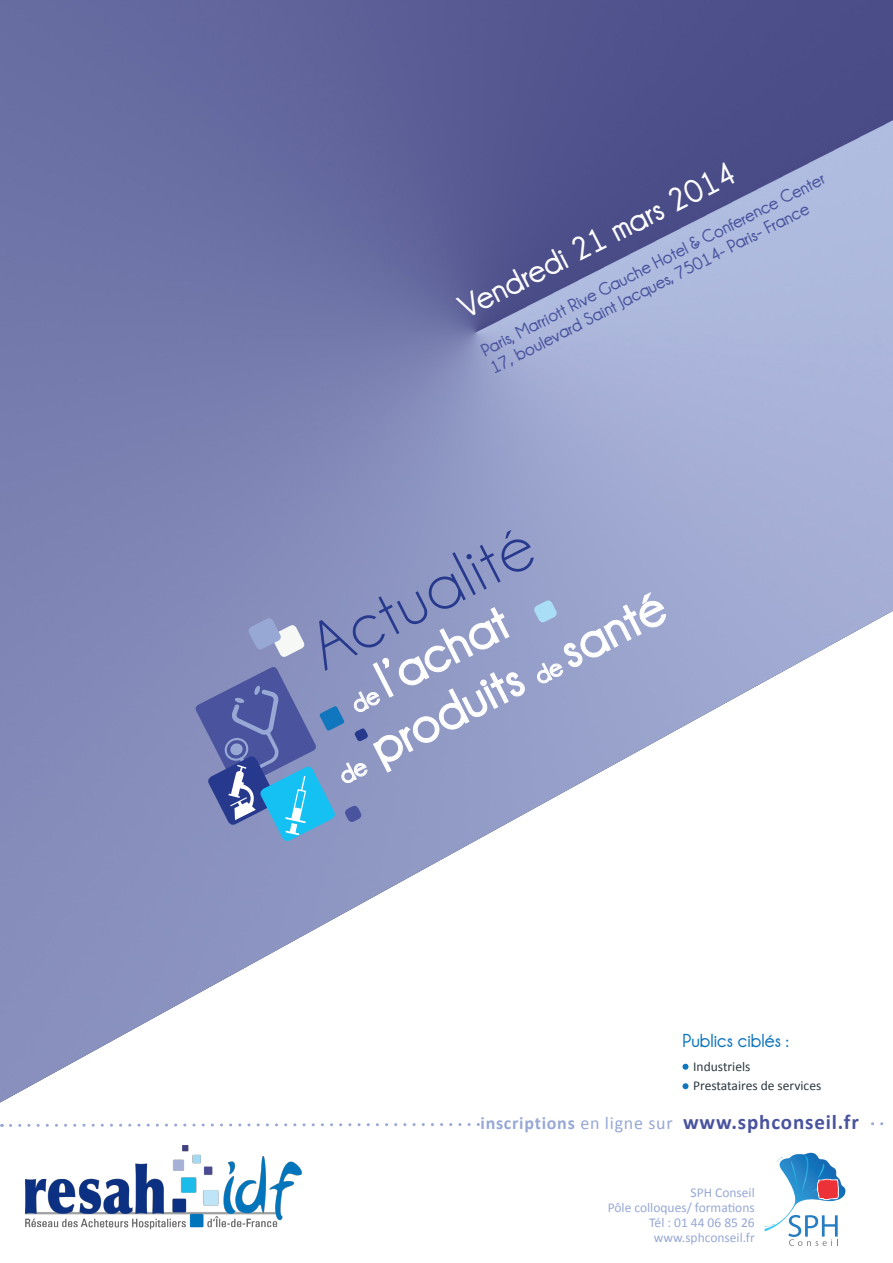
<style>
.page{position:relative;width:893px;height:1263px;background:#fff}
.page>*{position:absolute;margin:0;border:0;box-sizing:border-box;transform-origin:0 0}
.t1{font:67.95px "Champagne&Limousines";color:#26398d}
.t2{font:700 52.5px "Champagne&Limousines";color:#fff}
.t3{font:700 33px "Champagne&Limousines";color:#fff}
.t4{font:700 21px "Calibri";letter-spacing:.04em;color:#4a539e}
.t5{font:700 18.9px "Champagne&Limousines";color:#1076bd}
.t6{font:700 18px "Champagne&Limousines";color:#4a539e}
.t7{font:13.5px/15px "Calibri";color:#97a8d5;text-align:right}
.t8{font:13.5px "Calibri";color:#2c3840}
.s1{font-size:25.65px}
.s2{font-family:"Futura Cnd";font-size:28.95px}
.s3{font-size:18px;color:#97a8d5}
.s4{font-weight:400;font-size:18px;color:#97a8d5}
</style>
<div class="page">
<img style="left:0;top:0;width:893px;height:1102px">
<svg style="left:891px;top:0;width:2px;height:464px"></svg>
<svg style="left:2px;top:1122px;width:882px;height:5px"></svg>
<svg style="left:765px;top:1152px;width:81px;height:94px"></svg>
<svg style="left:682px;top:1064px;width:6px;height:6px"></svg>
<svg style="left:682px;top:1083px;width:6px;height:6px"></svg>
<div style="left:480px;top:1093px;width:388px;height:47px;background:#fff"></div>
<img style="left:24px;top:1145px;width:278px;height:85px">
<svg style="left:533px;top:592px;width:133px;height:92px;background:#a1aad0"></svg>
<svg style="left:194px;top:607px;width:331px;height:236px;background:#8695c3"></svg>
<p class="t3" style="left:453px;top:293px;width:307px;rotate:-27deg">Vendredi 21 mars 2014</p>
<p class="t6" style="left:478px;top:342px;width:385px;rotate:-27deg">Paris, Marriott Rive Gauche Hotel &amp; Conference Center</p>
<p class="t6" style="left:487px;top:359px;width:357px;rotate:-27deg">17, boulevard Saint Jacques, 75014- Paris- France</p>
<p class="t1" style="left:297px;top:616px;width:242px;rotate:-27deg">Actualité</p>
<p class="t2" style="left:323px;top:743px;width:496px;rotate:-27deg"><span class="s1">de</span> produits <span class="s1">de</span> santé <span class="s2">ÉÉÉ É</span></p>
<p class="t2" style="left:336px;top:672px;width:177px;rotate:-27deg"><span class="s1">de</span> l’achat</p>
<p class="t5" style="left:682px;top:1029px;width:108px">Publics ciblés :</p>
<p class="t8" style="left:693px;top:1057px;width:59px">Industriels</p>
<p class="t8" style="left:693px;top:1077px;width:130px">Prestataires de services</p>
<p class="t4" style="left:480px;top:1108px;width:380px"><span class="s3">inscriptions</span> <span class="s4">en ligne sur</span> www.sphconseil.fr</p>
<p class="t7" style="left:608px;top:1184px;width:148px">SPH Conseil<br>Pôle colloques/ formations</p>
<p class="t7" style="left:649px;top:1214px;width:107px;text-align:center">Tél : 01 44 06 85 26 www.sphconseil.fr</p>
</div>
